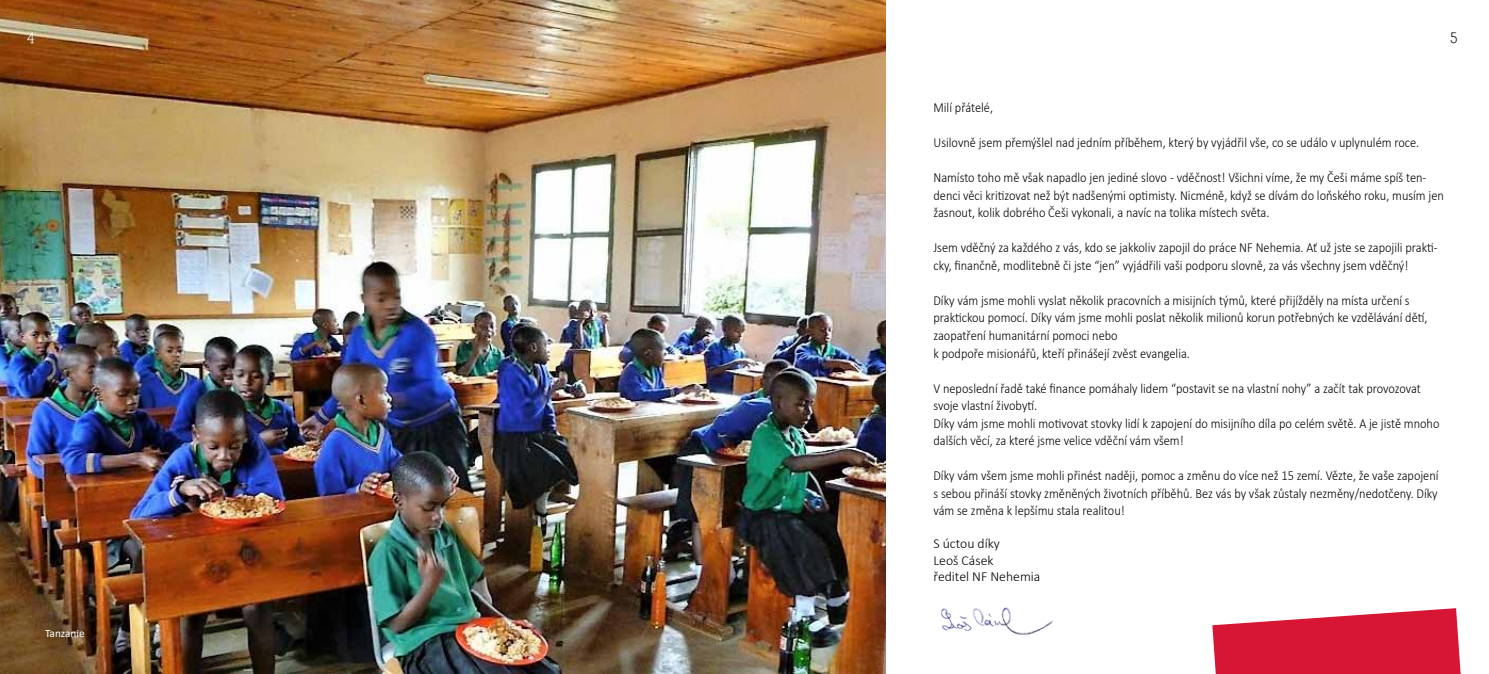
<style>
.page{position:relative;width:1489px;height:674px;background:#fff}
.page>*{position:absolute;margin:0;border:0;box-sizing:border-box;transform-origin:0 0}
.t1{font:300 15px "Memphis";color:#fff}
.t2{font:300 15px "Memphis";color:#000}
.t3{font:300 13.75px/17.5px "Calibri";color:#000;scale:.9 1}
.t4{font:300 13.75px/16.5px "Calibri";color:#000}
.t5{font:11.25px "Calibri";color:#fff}
</style>
<div class="page">
<img style="left:0;top:0;width:885px;height:673px">
<svg style="left:1212px;top:608px;width:249px;height:65px;background:#dc3852"></svg>
<img style="left:941px;top:607px;width:112px;height:28px">
<p class="t1" style="left:27px;top:28px;width:9px">4</p>
<p class="t5" style="left:45px;top:625px;width:41px">Tanzanie</p>
<p class="t2" style="left:1449px;top:28px;width:9px">5</p>
<p class="t3" style="left:933px;top:99px;width:68px">Milí přátelé,</p>
<p class="t3" style="left:933px;top:134px;width:541px">Usilovně jsem přemýšlel nad jedním příběhem, který by vyjádřil vše, co se událo v uplynulém roce.</p>
<p class="t3" style="left:933px;top:169px;width:568px">Namísto toho mě však napadlo jen jediné slovo - vděčnost! Všichni víme, že my Češi máme spíš ten&shy;denci věci kritizovat než být nadšenými optimisty. Nicméně, když se dívám do loňského roku, musím jen žasnout, kolik dobrého Češi vykonali, a navíc na tolika místech světa.</p>
<p class="t3" style="left:933px;top:239px;width:561px">Jsem vděčný za každého z vás, kdo se jakkoliv zapojil do práce NF Nehemia. Ať už jste se zapojili prakti&shy;cky, finančně, modlitebně či jste “jen” vyjádřili vaši podporu slovně, za vás všechny jsem vděčný!</p>
<p class="t3" style="left:933px;top:291px;width:550px">Díky vám jsme mohli vyslat několik pracovních a misijních týmů, které přijížděly na místa určení s praktickou pomocí. Díky vám jsme mohli poslat několik milionů korun potřebných ke vzdělávání dětí, zaopatření humanitární pomoci nebo<br>k podpoře misionářů, kteří přinášejí zvěst evangelia.</p>
<p class="t3" style="left:933px;top:379px;width:564px">V neposlední řadě také finance pomáhaly lidem “postavit se na vlastní nohy” a začít tak provozovat svoje vlastní živobytí.<br>Díky vám jsme mohli motivovat stovky lidí k zapojení do misijního díla po celém světě. A je jistě mnoho dalších věcí, za které jsme velice vděční vám všem!</p>
<p class="t3" style="left:933px;top:466px;width:562px;text-align:justify">Díky vám všem jsme mohli přinést naději, pomoc a změnu do více než 15 zemí. Vězte, že vaše zapojení s sebou přináší stovky změněných životních příběhů. Bez vás by však zůstaly nezměny/nedotčeny. Díky vám se změna k lepšímu stala realitou!</p>
<p class="t4" style="left:933px;top:535px;width:108px">S úctou díky<br>Leoš Cásek<br>ředitel NF Nehemia</p>
</div>
